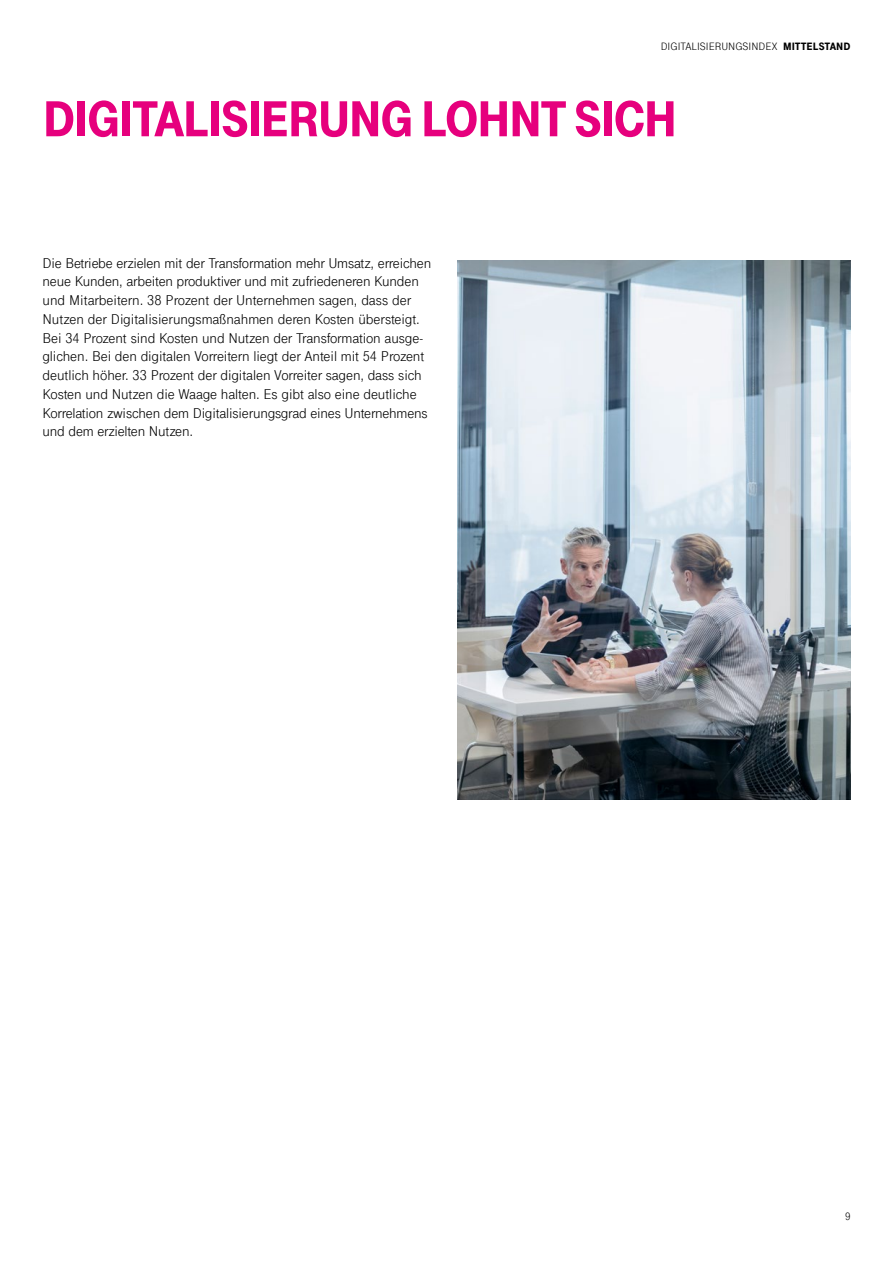
<style>
.page{position:relative;width:893px;height:1263px;background:#fff}
.page>*{position:absolute;margin:0;border:0;box-sizing:border-box;transform-origin:0 0}
.t1{font:900 52.5px "Tele Grotesk Next";letter-spacing:-.035em;color:#e6007d}
.t2{font:15px/18.8px "Tele Grotesk Next";letter-spacing:-.01em;color:#000}
.t3{font:11.25px "Tele Grotesk Next";color:#000}
.s1{font-weight:900}
</style>
<div class="page">
<img style="left:458px;top:260px;width:392px;height:540px">
<p class="t3" style="left:661px;top:40px;width:191px">DIGITALISIERUNGSINDEX <span class="s1">MITTELSTAND</span></p>
<h1 class="t1" style="left:43px;top:90px;width:636px">DIGITALISIERUNG LOHNT SICH</h1>
<p class="t2" style="left:43px;top:253px;width:390px">Die Betriebe erzielen mit der Transformation mehr Umsatz, erreichen neue Kunden, arbeiten produktiver und mit zufriedeneren Kunden und Mitarbeitern. 38 Prozent der Unternehmen sagen, dass der Nutzen der Digitalisierungsmaßnahmen deren Kosten übersteigt.<br>Bei 34 Prozent sind Kosten und Nutzen der Transformation ausge&shy;glichen. Bei den digitalen Vorreitern liegt der Anteil mit 54 Prozent deutlich höher. 33 Prozent der digitalen Vorreiter sagen, dass sich Kosten und Nutzen die Waage halten. Es gibt also eine deutliche Korrelation zwischen dem Digitalisierungsgrad eines Unternehmens und dem erzielten Nutzen.</p>
<p class="t3" style="left:845px;top:1210px;width:7px">9</p>
</div>
